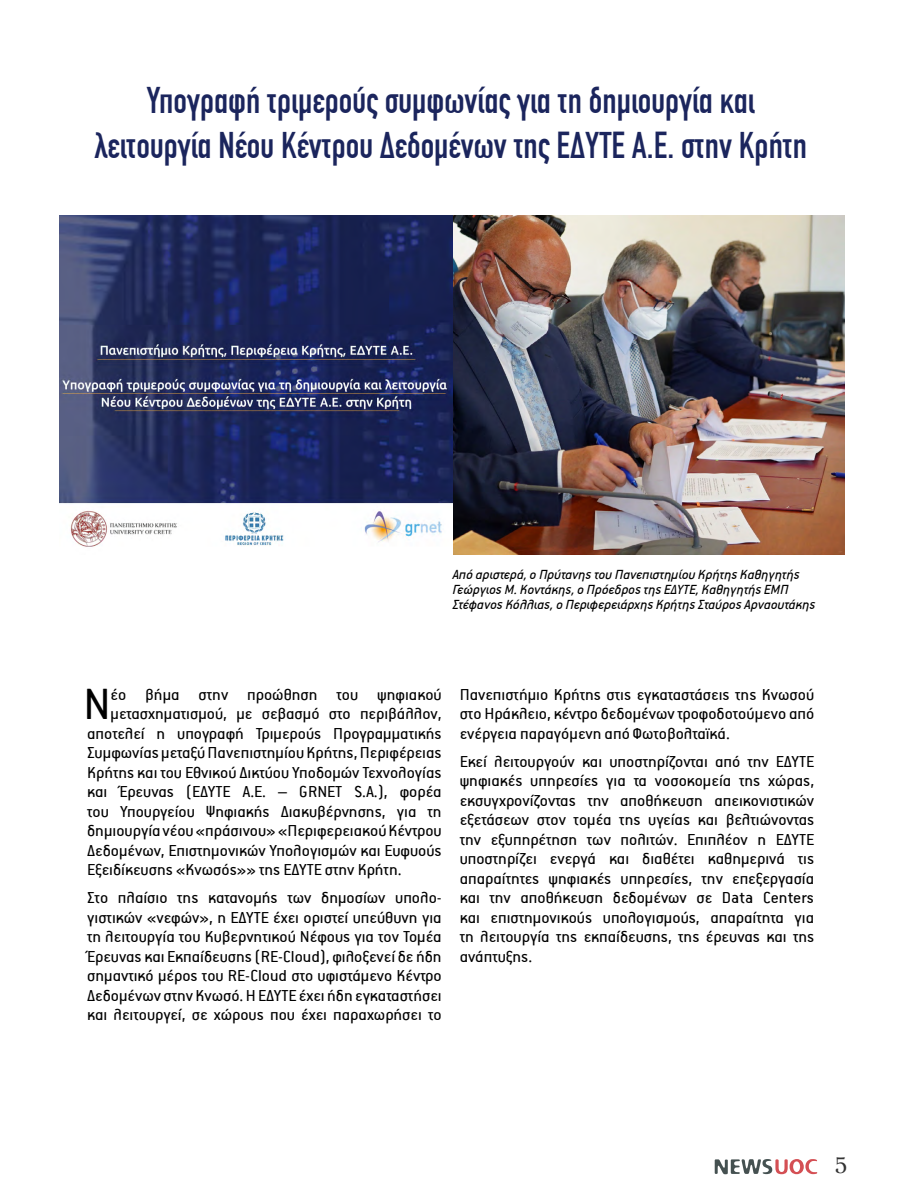
<style>
.page{position:relative;width:900px;height:1200px;background:#fff}
.page>*{position:absolute;margin:0;border:0;box-sizing:border-box;transform-origin:0 0}
.t1{font:49.65px "PF Premier Text";color:#000}
.t2{font:500 37.5px/45px "PF Din Text Compressed";color:#1b255d;text-align:center}
.t3{font:21px "Apollonia";color:#333}
.t4{font:18px/19.5px "PF Premier Text";color:#000;text-align:justify}
.t5{font:italic 15px/15px "PF Premier Text";color:#000}
</style>
<div class="page">
<svg style="left:715px;top:1159px;width:102px;height:15px"></svg>
<img style="left:452px;top:215px;width:393px;height:339px">
<img style="left:60px;top:215px;width:392px;height:332px">
<h2 class="t2" style="left:94px;top:78px;width:714px">Υπογραφή τριμερούς συμφωνίας για τη δημιουργία και λειτουργία Νέου Κέντρου Δεδομένων της ΕΔΥΤΕ Α.Ε. στην Κρήτη</h2>
<p class="t5" style="left:452px;top:567px;width:365px">Από αριστερά, ο Πρύτανης του Πανεπιστημίου Κρήτης Καθηγητής<br>Γεώργιος Μ. Κοντάκης, ο Πρόεδρος της ΕΔΥΤΕ, Καθηγητής ΕΜΠ<br>Στέφανος Κόλλιας, ο Περιφερειάρχης Κρήτης Σταύρος Αρναουτάκης</p>
<h1 class="t1" style="left:83px;top:680px;width:29px">Ν</h1>
<p class="t4" style="left:111px;top:685px;width:333px">έο βήμα στην προώθηση του ψηφιακού</p>
<p class="t4" style="left:111px;top:704px;width:333px">μετασχηματισμού, με σεβασμό στο περιβάλλον,</p>
<p class="t4" style="left:87px;top:724px;width:356px">αποτελεί η υπογραφή Τριμερούς Προγραμματικής</p>
<p class="t4" style="left:87px;top:743px;width:356px">Συμφωνίας μεταξύ Πανεπιστημίου Κρήτης, Περιφέρειας</p>
<p class="t4" style="left:87px;top:763px;width:356px">Κρήτης και του Εθνικού Δικτύου Υποδομών Τεχνολογίας</p>
<p class="t4" style="left:87px;top:782px;width:356px">και Έρευνας (ΕΔΥΤΕ Α.Ε. – GRNET S.A.), φορέα</p>
<p class="t4" style="left:87px;top:802px;width:356px">του Υπουργείου Ψηφιακής Διακυβέρνησης, για τη</p>
<p class="t4" style="left:87px;top:821px;width:356px">δημιουργία νέου «πράσινου» «Περιφερειακού Κέντρου</p>
<p class="t4" style="left:87px;top:841px;width:356px">Δεδομένων, Επιστημονικών Υπολογισμών και Ευφυούς</p>
<p class="t4" style="left:87px;top:860px;width:316px">Εξειδίκευσης «Κνωσός»» της ΕΔΥΤΕ στην Κρήτη.</p>
<p class="t4" style="left:87px;top:888px;width:356px">Στο πλαίσιο της κατανομής των δημοσίων υπολο&shy;γιστικών «νεφών», η ΕΔΥΤΕ έχει οριστεί υπεύθυνη για τη λειτουργία του Κυβερνητικού Νέφους για τον Τομέα Έρευνας και Εκπαίδευσης (RE-Cloud), φιλοξενεί δε ήδη σημαντικό μέρος του RE-Cloud στο υφιστάμενο Κέντρο Δεδομένων στην Κνωσό. Η ΕΔΥΤΕ έχει ήδη εγκαταστήσει και λειτουργεί, σε χώρους που έχει παραχωρήσει το</p>
<p class="t4" style="left:460px;top:685px;width:356px">Πανεπιστήμιο Κρήτης στις εγκαταστάσεις της Κνωσού στο Ηράκλειο, κέντρο δεδομένων τροφοδοτούμενο από ενέργεια παραγόμενη από Φωτοβολταϊκά.</p>
<p class="t4" style="left:460px;top:752px;width:356px">Εκεί λειτουργούν και υποστηρίζονται από την ΕΔΥΤΕ ψηφιακές υπηρεσίες για τα νοσοκομεία της χώρας, εκσυγχρονίζοντας την αποθήκευση απεικονιστικών εξετάσεων στον τομέα της υγείας και βελτιώνοντας την εξυπηρέτηση των πολιτών. Επιπλέον η ΕΔΥΤΕ υποστηρίζει ενεργά και διαθέτει καθημερινά τις απαραίτητες ψηφιακές υπηρεσίες, την επεξεργασία και την αποθήκευση δεδομένων σε Data Centers και επιστημονικούς υπολογισμούς, απαραίτητα για τη λειτουργία της εκπαίδευσης, της έρευνας και της ανάπτυξης.</p>
<p class="t3" style="left:835px;top:1154px;width:15px">5</p>
</div>
